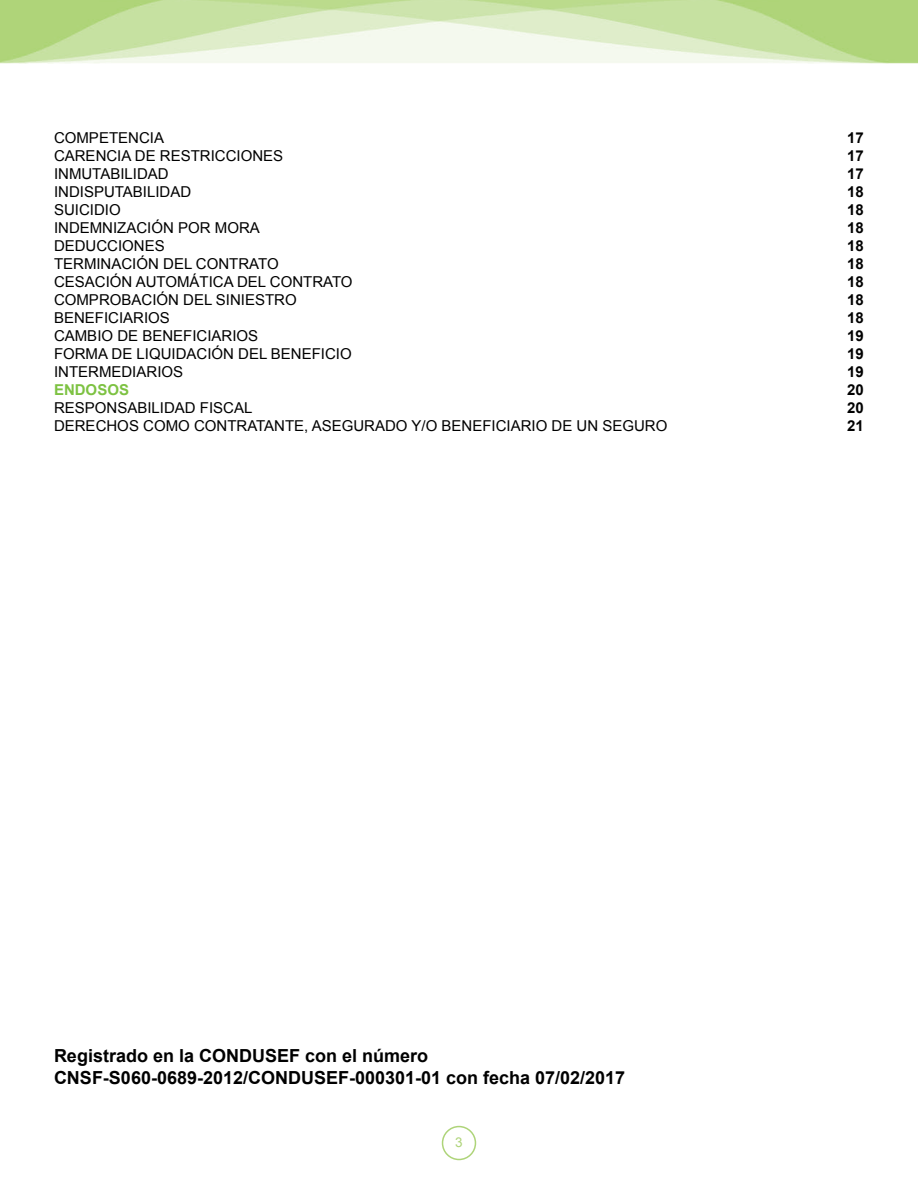
<style>
.page{position:relative;width:918px;height:1188px;background:#fff}
.page>*{position:absolute;margin:0;border:0;box-sizing:border-box;transform-origin:0 0}
.t1{font:700 18px/21.6px "Arial";color:#000}
.t2{font:15px/18px "Arial";color:#000}
.t3{font:700 15px/18px "Arial";color:#000;text-align:justify}
.t4{font:700 15px "Arial";color:#7dc242}
.t5{font:13.5px "Arial";color:#aed479}
</style>
<div class="page">
<img style="left:0;top:0;width:918px;height:64px">
<div style="left:442px;top:1126px;width:34px;height:34px;border:2px solid #aed479;border-radius:50%"></div>
<p class="t2" style="left:54px;top:129px;width:300px">COMPETENCIA<br>CARENCIA DE RESTRICCIONES<br>INMUTABILIDAD<br>INDISPUTABILIDAD<br>SUICIDIO<br>INDEMNIZACIÓN POR MORA<br>DEDUCCIONES<br>TERMINACIÓN DEL CONTRATO<br>CESACIÓN AUTOMÁTICA DEL CONTRATO<br>COMPROBACIÓN DEL SINIESTRO<br>BENEFICIARIOS<br>CAMBIO DE BENEFICIARIOS<br>FORMA DE LIQUIDACIÓN DEL BENEFICIO<br>INTERMEDIARIOS</p>
<p class="t4" style="left:54px;top:379px;width:77px">ENDOSOS</p>
<p class="t2" style="left:54px;top:399px;width:615px">RESPONSABILIDAD FISCAL<br>DERECHOS COMO CONTRATANTE, ASEGURADO Y/O BENEFICIARIO DE UN SEGURO</p>
<p class="t3" style="left:847px;top:129px;width:18px">17<br>17<br>17<br>18<br>18<br>18<br>18<br>18<br>18<br>18<br>18<br>19<br>19<br>19<br>20<br>20<br>21</p>
<p class="t1" style="left:54px;top:1046px;width:573px">Registrado en la CONDUSEF con el número<br>CNSF-S060-0689-2012/CONDUSEF-000301-01 con fecha 07/02/2017</p>
<p class="t5" style="left:455px;top:1134px;width:9px">3</p>
</div>
